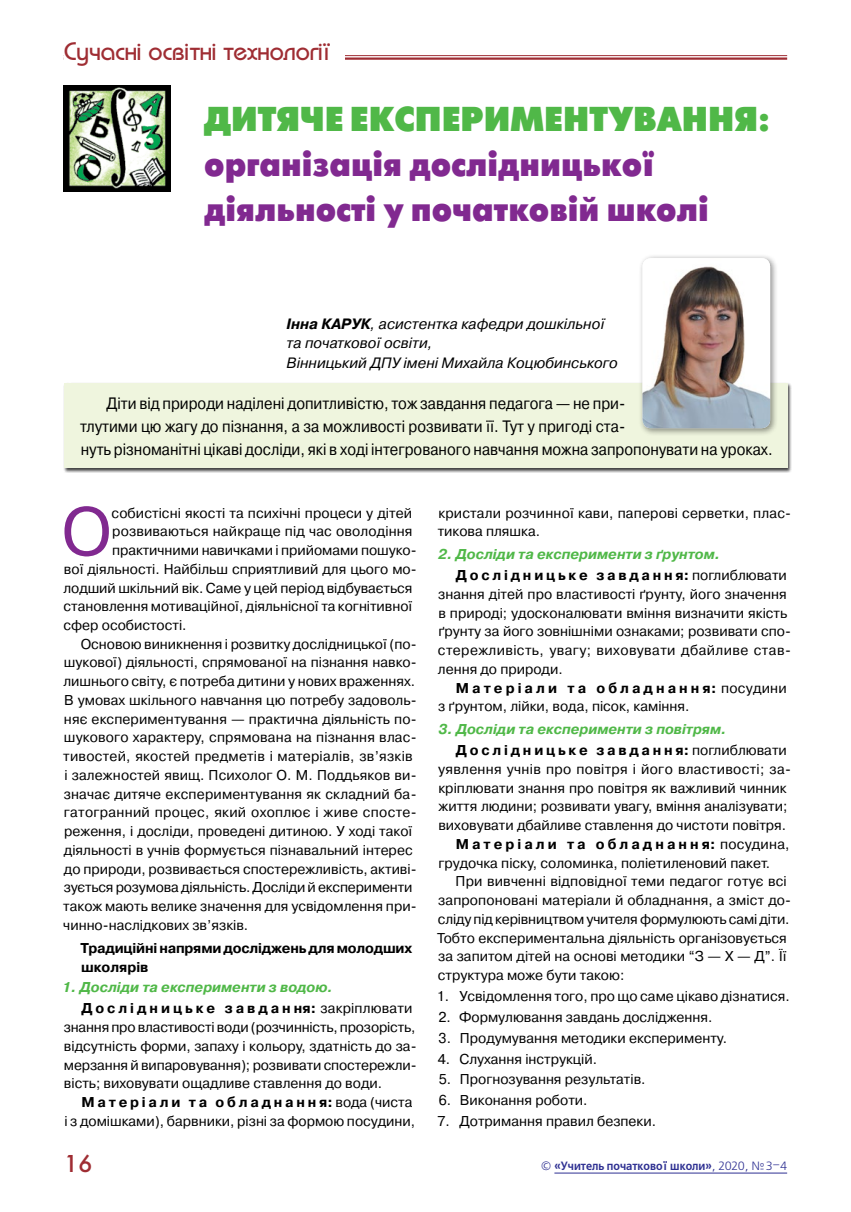
<style>
.page{position:relative;width:851px;height:1212px;background:#fff}
.page>*{position:absolute;margin:0;border:0;box-sizing:border-box;transform-origin:0 0}
.Текст{font:67.8px "Pragmatica C";color:#812990}
.Заголовок{font:34.5px/44.8px "Futuris XC";color:#812990;scale:.92 1}
.Заголовок-2{font:34.5px "Futuris XC";color:#50b848;scale:.92 1}
.Рубрика{font:500 25.5px "Bauhaus C";color:#9f2d33}
.t1{font:25.5px "Futura Medium C";color:#9f2d33}
.Врез{font:16.5px/23.1px "Pragmatica C";color:#000;scale:.9 1}
.Автор{font:italic 15px/19.5px "Pragmatica C";color:#000}
.Текст-2{font:14.25px/18.8px "Pragmatica C";color:#000}
.Пункти{font:italic 700 14.25px "Pragmatica C";color:#50b848}
.Текст_ПЖ{font:700 14.25px/18.8px "Pragmatica C";letter-spacing:-.015em;color:#000}
.t2{font:700 12px "Free Set C";color:#2e3092;scale:.9 1}
.s1{font-weight:700}
.s2{font-weight:400}
</style>
<div class="page">
<hr style="left:64px;top:55px;width:723px;height:1px;background:#9f2d33">
<hr style="left:64px;top:57px;width:723px;height:3px;background:#9f2d33">
<div style="left:63px;top:383px;width:729px;height:90px;background:#000;opacity:.75"></div>
<div style="left:64px;top:384px;width:723px;height:84px;background:#eff5de"></div>
<img style="left:64px;top:85px;width:106px;height:106px">
<div style="left:638px;top:254px;width:139px;height:182px;background:#000;opacity:.43"></div>
<img style="left:642px;top:258px;width:128px;height:170px">
<div style="left:64px;top:41px;width:280px;height:33px;background:#fff"></div>
<hr style="left:554px;top:1173px;width:233px;height:1px;background:#2e3092">
<p class="Рубрика" style="left:64px;top:37px;width:268px">Сучасні освітні технології</p>
<p class="Заголовок-2" style="left:204px;top:100px;width:616px">ДИТЯЧЕ ЕКСПЕРИМЕНТУВАННЯ:</p>
<p class="Заголовок" style="left:204px;top:142px;width:549px">організація дослідницької діяльності у початковій школі</p>
<p class="Автор" style="left:286px;top:314px;width:333px"><span class="s1">Інна КАРУК</span>, асистентка кафедри дошкільної та початкової освіти,<br>Вінницький ДПУ імені Михайла Коцюбинського</p>
<p class="Врез" style="left:80px;top:392px;width:771px;text-indent:26px">Діти від природи наділені допитливістю, тож завдання педагога — не при-<br>тлутими цю жагу до пізнання, а за можливості розвивати її. Тут у пригоді ста-<br>нуть різноманітні цікаві досліди, які в ході інтегрованого навчання можна запропонувати на уроках.</p>
<p class="Текст" style="left:61px;top:494px;width:52px">О</p>
<p class="Текст-2" style="left:112px;top:503px;width:302px">собистісні якості та психічні процеси у дітей</p>
<p class="Текст-2" style="left:112px;top:522px;width:302px">розвиваються найкраще під час оволодіння</p>
<p class="Текст-2" style="left:112px;top:541px;width:306px">практичними навичками і прийомами пошуко-</p>
<p class="Текст-2" style="left:64px;top:560px;width:354px">вої діяльності. Найбільш сприятливий для цього мо-</p>
<p class="Текст-2" style="left:63px;top:578px;width:350px">лодший шкільний вік. Саме у цей період відбувається</p>
<p class="Текст-2" style="left:63px;top:597px;width:350px">становлення мотиваційної, діяльнісної та когнітивної</p>
<p class="Текст-2" style="left:63px;top:616px;width:124px">сфер особистості.</p>
<p class="Текст-2" style="left:63px;top:634px;width:355px;text-indent:17px">Основою виникнення і розвитку дослідницької (по&shy;шукової) діяльності, спрямованої на пізнання навко&shy;лишнього світу, є потреба дитини у нових враженнях.<br>В умовах шкільного навчання цю потребу задоволь&shy;няє експериментування — практична діяльність по&shy;шукового характеру, спрямована на пізнання влас&shy;тивостей, якостей предметів і матеріалів, зв’язків і залежностей явищ. Психолог О. М. Поддьяков ви&shy;значає дитяче експериментування як складний ба&shy;гатогранний процес, який охоплює і живе спосте&shy;реження, і досліди, проведені дитиною. У ході такої діяльності в учнів формується пізнавальний інтерес до природи, розвивається спостережливість, активі&shy;зується розумова діяльність. Досліди й експерименти також мають велике значення для усвідомлення при&shy;чинно-наслідкових зв’язків.</p>
<p class="Текст_ПЖ" style="left:80px;top:939px;width:333px">Традиційні напрями досліджень для молодших школярів</p>
<p class="Пункти" style="left:62px;top:980px;width:272px">1. Досліди та експерименти з водою.</p>
<p class="Текст-2" style="left:64px;top:999px;width:354px;text-indent:18px"><span class="s1">Дослідницьке завдання:</span> закріплювати знання про властивості води (розчинність, прозорість, відсутність форми, запаху і кольору, здатність до за&shy;мерзання й випаровування); розвивати спостережли&shy;вість; виховувати ощадливе ставлення до води.</p>
<p class="Текст-2" style="left:64px;top:1093px;width:352px;text-align:right"><span class="s1">Матеріали та обладнання:</span> вода (чиста<br>і з домішками), барвники, різні за формою посудини,</p>
<p class="Текст-2" style="left:437px;top:503px;width:355px">кристали розчинної кави, паперові серветки, плас&shy;тикова пляшка.</p>
<p class="Пункти" style="left:438px;top:546px;width:283px">2. Досліди та експерименти з ґрунтом.</p>
<p class="Текст-2" style="left:438px;top:566px;width:354px;text-indent:18px"><span class="s1">Дослідницьке завдання:</span> поглиблювати знання дітей про властивості ґрунту, його значення в природі; удосконалювати вміння визначити якість ґрунту за його зовнішніми ознаками; розвивати спо&shy;стережливість, увагу; виховувати дбайливе став&shy;лення до природи.</p>
<p class="Текст-2" style="left:438px;top:678px;width:350px;text-indent:18px"><span class="s1">Матеріали та обладнання:</span> посудини з ґрунтом, лійки, вода, пісок, каміння.</p>
<p class="Пункти" style="left:438px;top:721px;width:289px">3. Досліди та експерименти з повітрям.</p>
<p class="Текст-2" style="left:438px;top:741px;width:354px;text-indent:18px"><span class="s1">Дослідницьке завдання:</span> поглиблювати уявлення учнів про повітря і його властивості; за&shy;кріплювати знання про повітря як важливий чинник життя людини; розвивати увагу, вміння аналізувати; виховувати дбайливе ставлення до чистоти повітря.</p>
<p class="Текст-2" style="left:438px;top:835px;width:352px;text-indent:17px"><span class="s1">Матеріали та обладнання:</span> посудина, грудочка піску, соломинка, поліетиленовий пакет.</p>
<p class="Текст-2" style="left:437px;top:872px;width:355px;text-indent:18px">При вивченні відповідної теми педагог готує всі запропоновані матеріали й обладнання, а зміст до&shy;сліду під керівництвом учителя формулюють самі діти.<br>Тобто експериментальна діяльність організовується за запитом дітей на основі методики “З — Х — Д”. Її структура може бути такою:</p>
<p class="Текст-2" style="left:436px;top:987px;width:354px">1. Усвідомлення того, про що саме цікаво дізнатися.</p>
<p class="Текст-2" style="left:438px;top:1007px;width:275px">2. Формулювання завдань дослідження.</p>
<p class="Текст-2" style="left:438px;top:1028px;width:290px">3. Продумування методики експерименту.</p>
<p class="Текст-2" style="left:438px;top:1049px;width:161px">4. Слухання інструкцій.</p>
<p class="Текст-2" style="left:438px;top:1070px;width:208px">5. Прогнозування результатів.</p>
<p class="Текст-2" style="left:439px;top:1091px;width:150px">6. Виконання роботи.</p>
<p class="Текст-2" style="left:437px;top:1112px;width:220px">7. Дотримання правил безпеки.</p>
<h3 class="t1" style="left:64px;top:1149px;width:30px">16</h3>
<p class="t2" style="left:540px;top:1159px;width:275px"><span class="s2">©</span> «Учитель початкової школи»<span class="s2">, 2020, №3–4</span></p>
</div>
